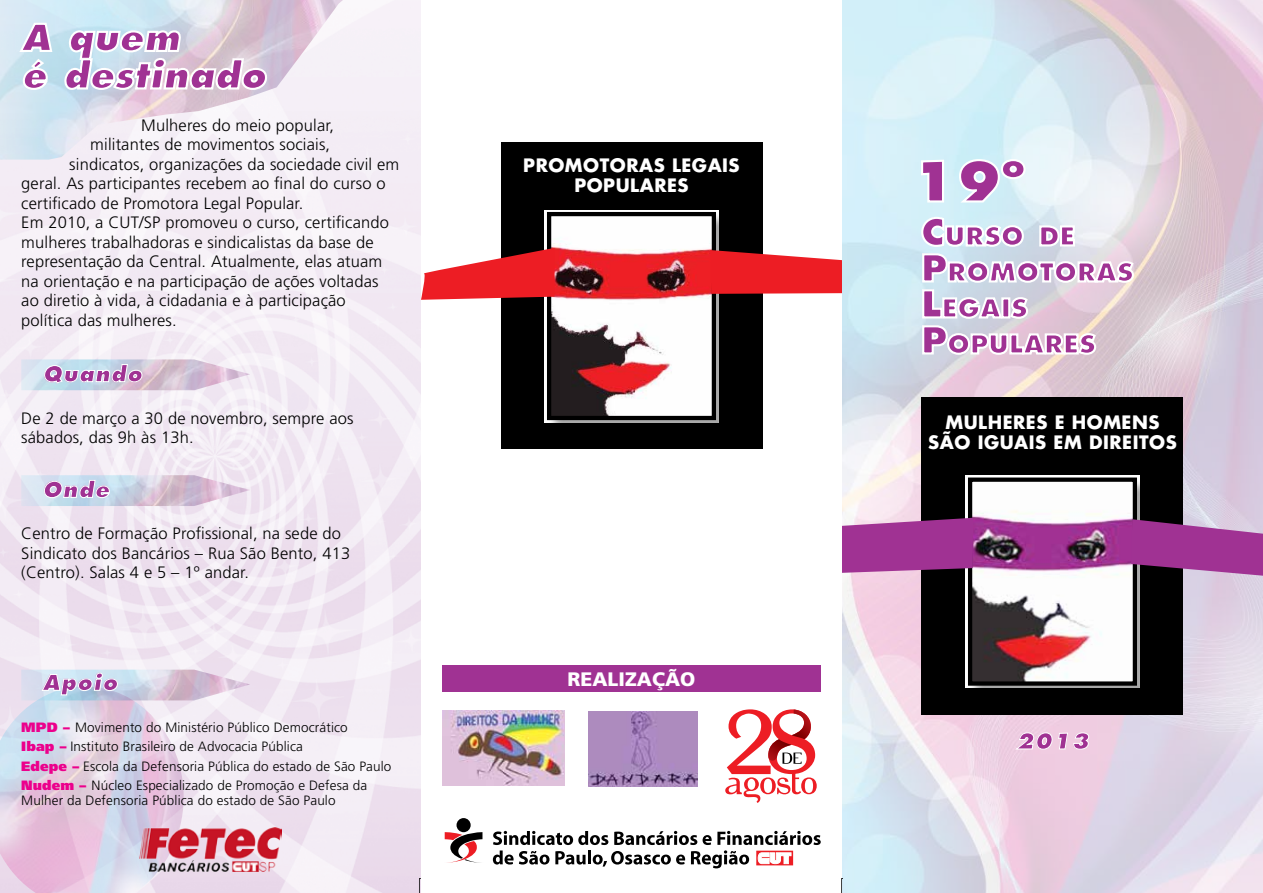
<style>
.page{position:relative;width:1263px;height:893px;background:#fff}
.page>*{position:absolute;margin:0;border:0;box-sizing:border-box;transform-origin:0 0}
.t1{font:800 54px "Futura Std";color:#a03293}
.t2{font:italic 800 36px/37.5px "Futura Std";color:#a03293}
.t3{font:800 25.2px/36px "Futura Std";color:#a03293}
.t4{font:italic 800 21px "Futura Std";letter-spacing:.05em;color:#a03293}
.t5{font:900 19.5px "Frutiger LT Std";color:#fff}
.t6{font:700 18px/19.5px "Futura Std";letter-spacing:.03em;color:#fff;text-align:center}
.t7{font:300 16.5px/19.5px "Frutiger LT Std";letter-spacing:.01em;color:#000}
.t8{font:300 13.5px/19.2px "Frutiger LT Std";letter-spacing:.01em;color:#000}
.s1{font-weight:900;color:#ec008c}
.s2{font-size:36px}
</style>
<div class="page">
<img style="left:0;top:0;width:421px;height:893px">
<img style="left:842px;top:0;width:421px;height:893px">
<img style="left:0;top:686px;width:184px;height:207px">
<svg style="left:920px;top:216px;width:215px;height:140px"></svg>
<svg style="left:920px;top:159px;width:25px;height:45px"></svg>
<svg style="left:958px;top:158px;width:69px;height:46px"></svg>
<img style="left:0;top:0;width:343px;height:160px">
<svg style="left:18px;top:22px;width:36px;height:69px"></svg>
<svg style="left:63px;top:29px;width:205px;height:62px"></svg>
<img style="left:21px;top:359px;width:229px;height:31px">
<img style="left:21px;top:475px;width:229px;height:31px">
<img style="left:21px;top:670px;width:229px;height:30px">
<svg style="left:44px;top:364px;width:99px;height:21px;background:#cddce9"></svg>
<svg style="left:44px;top:479px;width:66px;height:19px"></svg>
<svg style="left:41px;top:660px;width:77px;height:36px"></svg>
<svg style="left:725px;top:709px;width:92px;height:94px"></svg>
<img style="left:443px;top:711px;width:121px;height:75px">
<img style="left:588px;top:712px;width:110px;height:75px">
<div style="left:456px;top:818px;width:15px;height:14px;background:#000;border-radius:50%"></div>
<svg style="left:444px;top:832px;width:39px;height:31px"></svg>
<svg style="left:493px;top:831px;width:328px;height:37px"></svg>
<div style="left:442px;top:665px;width:379px;height:26px;background:#a03293"></div>
<svg style="left:1014px;top:732px;width:75px;height:18px"></svg>
<div style="left:922px;top:397px;width:261px;height:318px;background:#000"></div>
<div style="left:968px;top:478px;width:185px;height:224px;background:#000;opacity:.35"></div>
<img style="left:973px;top:482px;width:159px;height:199px">
<div style="left:968px;top:477px;width:169px;height:209px;border:4px solid #000"></div>
<svg style="left:842px;top:518px;width:131px;height:55px;background:#a03e94"></svg>
<svg style="left:1131px;top:519px;width:132px;height:57px;background:#9c4693"></svg>
<div style="left:501px;top:143px;width:261px;height:306px;background:#000"></div>
<div style="left:544px;top:210px;width:175px;height:213px;background:#fff"></div>
<div style="left:547px;top:212px;width:185px;height:225px;background:#000;opacity:.35"></div>
<img style="left:552px;top:217px;width:159px;height:198px">
<div style="left:547px;top:212px;width:169px;height:208px;border:4px solid #000"></div>
<svg style="left:421px;top:248px;width:133px;height:52px"></svg>
<svg style="left:710px;top:250px;width:132px;height:44px;background:#e9343a"></svg>
<img style="left:139px;top:828px;width:142px;height:43px">
<svg style="left:419px;top:878px;width:1px;height:15px"></svg>
<svg style="left:841px;top:878px;width:1px;height:15px"></svg>
<h2 class="t2" style="left:21px;top:19px;width:246px">A quem<br>é destinado</h2>
<p class="t7" style="left:141px;top:115px;width:194px">Mulheres do meio popular,</p>
<p class="t7" style="left:90px;top:135px;width:241px">militantes de movimentos sociais,</p>
<p class="t7" style="left:69px;top:154px;width:332px">sindicatos, organizações da sociedade civil em</p>
<p class="t7" style="left:21px;top:174px;width:366px">geral. As participantes recebem ao final do curso o</p>
<p class="t7" style="left:21px;top:193px;width:284px">certificado de Promotora Legal Popular.</p>
<p class="t7" style="left:21px;top:213px;width:369px">Em 2010, a CUT/SP promoveu o curso, certificando</p>
<p class="t7" style="left:21px;top:232px;width:354px">mulheres trabalhadoras e sindicalistas da base de</p>
<p class="t7" style="left:21px;top:252px;width:363px">representação da Central. Atualmente, elas atuam</p>
<p class="t7" style="left:21px;top:271px;width:359px">na orientação e na participação de ações voltadas</p>
<p class="t7" style="left:21px;top:291px;width:326px">ao diretio à vida, à cidadania e à participação</p>
<p class="t7" style="left:21px;top:310px;width:157px">política das mulheres.</p>
<p class="t4" style="left:43px;top:360px;width:101px">Quando</p>
<p class="t7" style="left:21px;top:408px;width:334px">De 2 de março a 30 de novembro, sempre aos sábados, das 9h às 13h.</p>
<p class="t4" style="left:43px;top:476px;width:68px">Onde</p>
<p class="t7" style="left:21px;top:524px;width:330px">Centro de Formação Profissional, na sede do<br>Sindicato dos Bancários – Rua São Bento, 413 (Centro). Salas 4 e 5 – 1º andar.</p>
<p class="t6" style="left:523px;top:156px;width:218px">PROMOTORAS LEGAIS<br>POPULARES</p>
<p class="t4" style="left:43px;top:669px;width:76px">Apoio</p>
<p class="t5" style="left:567px;top:667px;width:129px">REALIZAÇÃO</p>
<p class="t8" style="left:21px;top:718px;width:372px"><span class="s1">MPD –</span> Movimento do Ministério Público Democrático<br><span class="s1">Ibap –</span> Instituto Brasileiro de Advocacia Pública<br><span class="s1">Edepe –</span> Escola da Defensoria Pública do estado de São Paulo <span class="s1">Nudem –</span> Núcleo Especializado de Promoção e Defesa da</p>
<p class="t8" style="left:21px;top:791px;width:316px">Mulher da Defensoria Pública do estado de São Paulo</p>
<h1 class="t1" style="left:912px;top:147px;width:114px">19º</h1>
<h3 class="t3" style="left:921px;top:218px;width:214px"><span class="s2">C</span>URSO DE<br><span class="s2">P</span>ROMOTORAS<br><span class="s2">L</span>EGAIS<br><span class="s2">P</span>OPULARES</h3>
<p class="t6" style="left:928px;top:412px;width:250px">MULHERES E HOMENS<br>SÃO IGUAIS EM DIREITOS</p>
<p class="t4" style="left:1016px;top:728px;width:75px">2013</p>
</div>
